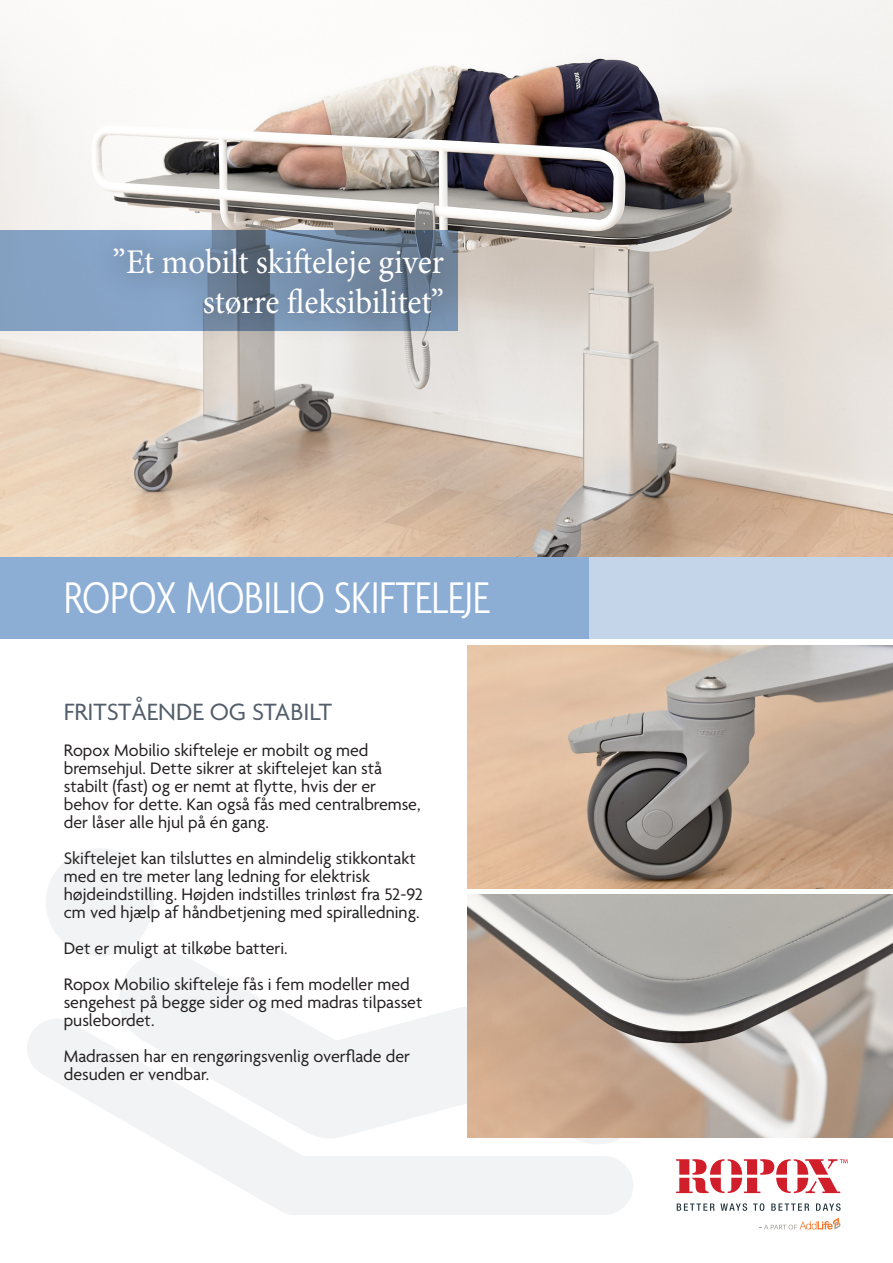
<style>
.page{position:relative;width:893px;height:1263px;background:#fff}
.page>*{position:absolute;margin:0;border:0;box-sizing:border-box;transform-origin:0 0}
.t1{font:300 condensed 48px "Agenda";letter-spacing:-.01em;color:#fff}
.t2{font:34.65px/39.6px "Minion Pro";letter-spacing:-.005em;color:#fff;text-align:right;scale:.95 1}
.t3{font:25.5px "Agenda";color:#535e6a}
.t4{font:18px/18px "Agenda";color:#231f20}
</style>
<div class="page">
<svg style="left:119px;top:945px;width:528px;height:193px"></svg>
<svg style="left:46px;top:849px;width:108px;height:107px"></svg>
<svg style="left:27px;top:1014px;width:606px;height:201px;fill:#f2f3f4"></svg>
<div style="left:0;top:556px;width:893px;height:83px;background:#8cadd4"></div>
<div style="left:589px;top:554px;width:304px;height:85px;background:#c5d5e9"></div>
<img style="left:0;top:0;width:893px;height:556px">
<img style="left:468px;top:645px;width:425px;height:243px">
<img style="left:468px;top:895px;width:425px;height:242px">
<svg style="left:677px;top:1203px;width:70px;height:8px"></svg>
<svg style="left:753px;top:1203px;width:11px;height:8px"></svg>
<svg style="left:771px;top:1203px;width:38px;height:8px"></svg>
<svg style="left:816px;top:1203px;width:25px;height:8px"></svg>
<svg style="left:676px;top:1159px;width:172px;height:34px"></svg>
<svg style="left:759px;top:1218px;width:82px;height:11px"></svg>
<div style="left:0;top:231px;width:458px;height:100px;background:#84a2c4"></div>
<div style="left:87px;top:219px;width:384px;height:125px;background:#231f20;opacity:.75"></div>
<p class="t2" style="left:113px;top:243px;width:350px">”Et mobilt skifteleje giver større fleksibilitet”</p>
<p class="t1" style="left:64px;top:571px;width:428px">ROPOX MOBILIO SKIFTELEJE</p>
<p class="t3" style="left:64px;top:698px;width:270px">FRITSTÅENDE OG STABILT</p>
<p class="t4" style="left:64px;top:742px;width:358px">Ropox Mobilio skifteleje er mobilt og med bremsehjul. Dette sikrer at skiftelejet kan stå stabilt (fast) og er nemt at flytte, hvis der er behov for dette. Kan også fås med centralbremse, der låser alle hjul på én gang.</p>
<p class="t4" style="left:64px;top:850px;width:361px">Skiftelejet kan tilsluttes en almindelig stikkontakt med en tre meter lang ledning for elektrisk højdeindstilling. Højden indstilles trinløst fra 52-92 cm ved hjælp af håndbetjening med spiralledning.</p>
<p class="t4" style="left:64px;top:940px;width:225px">Det er muligt at tilkøbe batteri.</p>
<p class="t4" style="left:64px;top:976px;width:360px">Ropox Mobilio skifteleje fås i fem modeller med sengehest på begge sider og med madras tilpasset puslebordet.</p>
<p class="t4" style="left:64px;top:1048px;width:348px">Madrassen har en rengøringsvenlig overflade der desuden er vendbar.</p>
</div>
